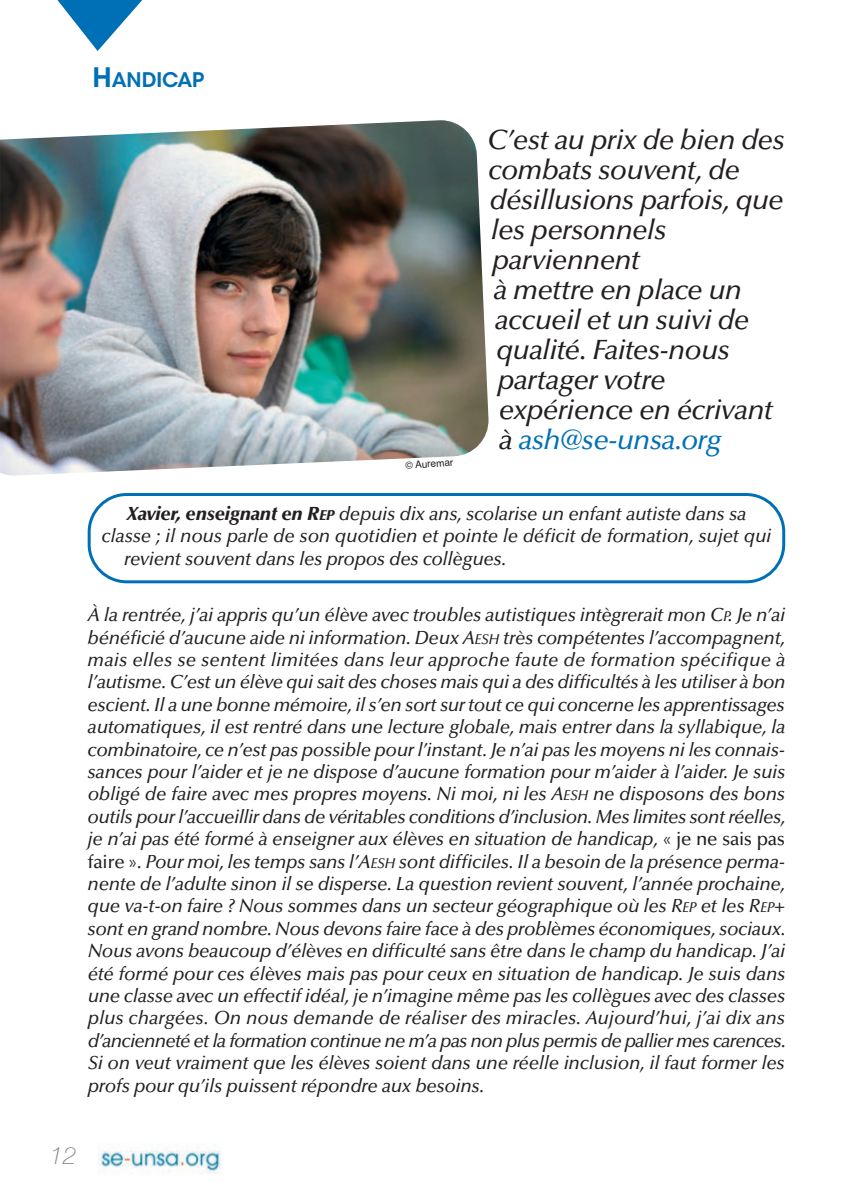
<style>
.page{position:relative;width:846px;height:1194px;background:#fff}
.page>*{position:absolute;margin:0;border:0;box-sizing:border-box;transform-origin:0 0}
.t1{font:italic 500 28px "Optima LT Std";letter-spacing:-.025em;color:#231f20}
.t2{font:italic 500 28px "Optima LT Std";letter-spacing:-.025em;color:#0070b6}
.t3{font:italic 100 24px "Helvetica Neue";color:#808285}
.t4{font:600 20px "ITC Avant Garde Std";color:#0070b6}
.t5{font:italic 500 19px/22.4px "Optima LT Std";letter-spacing:-.015em;color:#231f20;text-align:justify}
.t6{font:10px "Helvetica";color:#231f20}
.s1{font-size:26.6px}
.s2{color:#231f20}
.s3{font-weight:900}
.s4{font-weight:900;font-size:14.2px}
.s5{font-size:14.2px}
.s6{font-style:normal}
</style>
<div class="page">
<svg style="left:88px;top:493px;width:697px;height:90px"></svg>
<img style="left:0;top:120px;width:489px;height:356px">
<img style="left:98px;top:1145px;width:123px;height:29px">
<svg style="left:57px;top:0;width:85px;height:51px"></svg>
<p class="t4" style="left:92px;top:68px;width:113px"><span class="s1">H</span>ANDICAP</p>
<p class="t6" style="left:405px;top:462px;width:49px;rotate:-4deg">© Auremar</p>
<h1 class="t1" style="left:487px;top:128px;width:299px">C’est au prix de bien des</h1>
<h1 class="t1" style="left:488px;top:158px;width:253px">combats souvent, de</h1>
<h1 class="t1" style="left:489px;top:188px;width:296px">désillusions parfois, que</h1>
<h1 class="t1" style="left:491px;top:218px;width:177px">les personnels</h1>
<h1 class="t1" style="left:492px;top:248px;width:149px">parviennent</h1>
<h1 class="t1" style="left:493px;top:278px;width:250px">à mettre en place un</h1>
<h1 class="t1" style="left:495px;top:308px;width:256px">accueil et un suivi de</h1>
<h1 class="t1" style="left:496px;top:338px;width:235px">qualité. Faites-nous</h1>
<h1 class="t1" style="left:497px;top:368px;width:170px">partager votre</h1>
<h1 class="t1" style="left:499px;top:398px;width:276px">expérience en écrivant</h1>
<h1 class="t2" style="left:499px;top:428px;width:224px"><span class="s2">à</span> ash@se-unsa.org</h1>
<p class="t5" style="left:127px;top:504px;width:621px"><span class="s3">Xavier, enseignant en R</span><span class="s4">EP</span> depuis dix ans, scolarise un enfant autiste dans sa</p>
<p class="t5" style="left:101px;top:527px;width:671px">classe ; il nous parle de son quotidien et pointe le déficit de formation, sujet qui</p>
<p class="t5" style="left:124px;top:549px;width:383px">revient souvent dans les propos des collègues.</p>
<p class="t5" style="left:88px;top:605px;width:699px">À la rentrée, j’ai appris qu’un élève avec troubles autistiques intègrerait mon C<span class="s5">P</span>. Je n’ai bénéficié d’aucune aide ni information. Deux A<span class="s5">ESH</span> très compétentes l’accompagnent, mais elles se sentent limitées dans leur approche faute de formation spécifique à l’autisme. C’est un élève qui sait des choses mais qui a des difficultés à les utiliser à bon escient. Il a une bonne mémoire, il s’en sort sur tout ce qui concerne les apprentissages automatiques, il est rentré dans une lecture globale, mais entrer dans la syllabique, la combinatoire, ce n’est pas possible pour l’instant. Je n’ai pas les moyens ni les connais&shy;sances pour l’aider et je ne dispose d’aucune formation pour m’aider à l’aider. Je suis obligé de faire avec mes propres moyens. Ni moi, ni les A<span class="s5">ESH</span> ne disposons des bons outils pour l’accueillir dans de véritables conditions d’inclusion. Mes limites sont réelles, je n’ai pas été formé à enseigner aux élèves en situation de handicap, <span class="s6">« je ne sais pas faire »</span>. Pour moi, les temps sans l’A<span class="s5">ESH</span> sont difficiles. Il a besoin de la présence perma&shy;nente de l’adulte sinon il se disperse. La question revient souvent, l’année prochaine, que va-t-on faire ? Nous sommes dans un secteur géographique où les R<span class="s5">EP</span> et les R<span class="s5">EP</span>+ sont en grand nombre. Nous devons faire face à des problèmes économiques, sociaux.<br>Nous avons beaucoup d’élèves en difficulté sans être dans le champ du handicap. J’ai été formé pour ces élèves mais pas pour ceux en situation de handicap. Je suis dans une classe avec un effectif idéal, je n’imagine même pas les collègues avec des classes plus chargées. On nous demande de réaliser des miracles. Aujourd’hui, j’ai dix ans d’ancienneté et la formation continue ne m’a pas non plus permis de pallier mes carences.<br>Si on veut vraiment que les élèves soient dans une réelle inclusion, il faut former les profs pour qu’ils puissent répondre aux besoins.</p>
<p class="t3" style="left:50px;top:1147px;width:28px">12</p>
</div>
